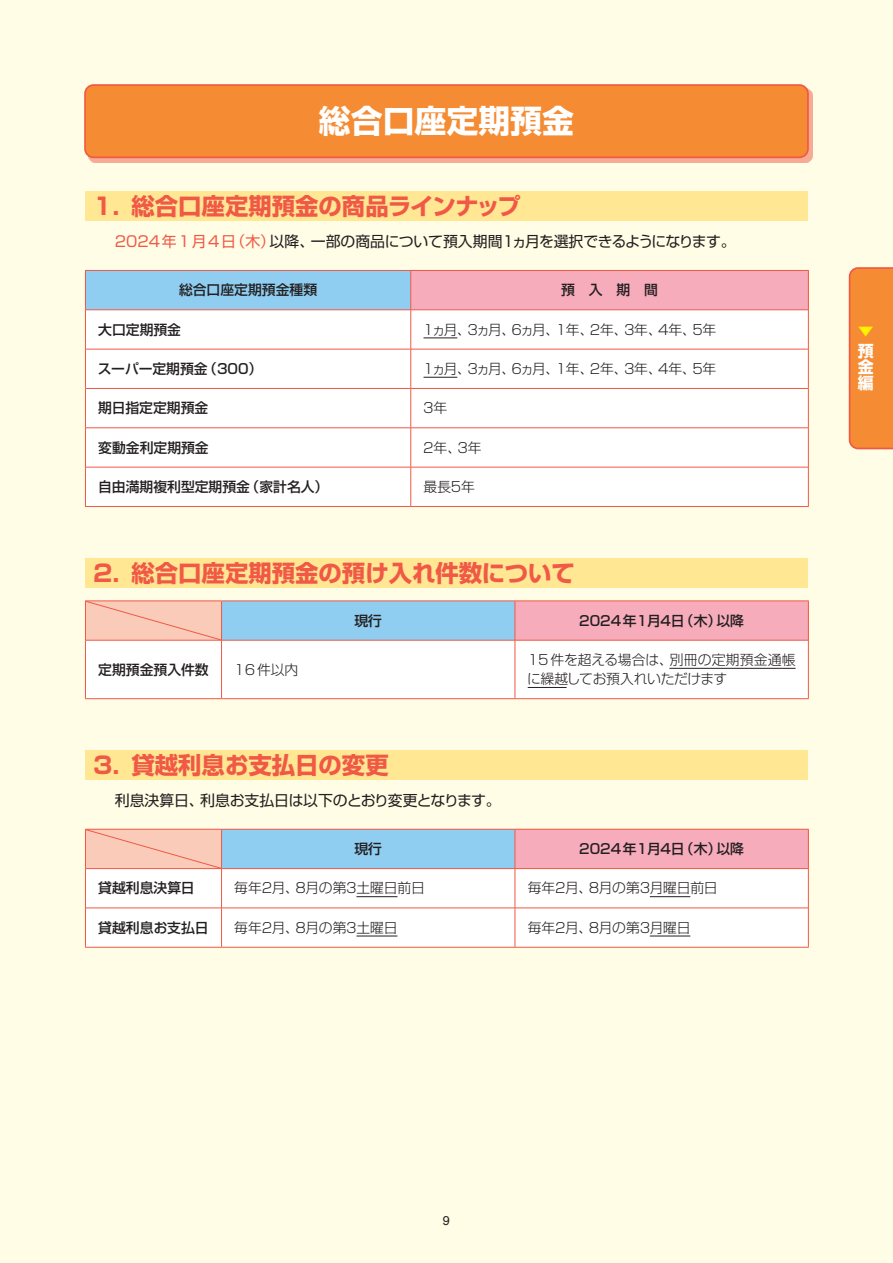
<style>
.page{position:relative;width:893px;height:1263px;background:#fffde5}
.page>*{position:absolute;margin:0;border:0;box-sizing:border-box;transform-origin:0 0}
.t1{font:700 31.95px "Shin Go Pr 6 N";color:#fff}
.t2{font:700 23.4px "Shin Go Pr 6 N";color:#f05946}
.t3{font:700 15.9px/15.9px "Shin Go Pr 6 N";color:#fff;text-align:justify}
.t4{font:700 15.9px "Shin Go Pr 6 N";color:#fff101}
.t5{font:14.85px "Shin Go Pr 6 N";letter-spacing:-.01em;color:#231f20}
.t6{font:500 13.8px "Shin Go Pr 6 N";color:#231f20}
.t7{font:300 13.8px "Shin Go Pr 6 N";letter-spacing:-.14em;color:#231f20}
.t8{font:300 13.8px "Shin Go Pr 6 N";letter-spacing:-.035em;color:#231f20}
.t9{font:300 13.8px/19.2px "Shin Go Pr 6 N";letter-spacing:-.005em;color:#231f20}
.t10{font:300 13.8px "Shin Go Pr 6 N";letter-spacing:-.085em;color:#231f20}
.t11{font:12.75px "Helvetica";color:#231f20}
.s1{color:#f05946}
</style>
<div class="page">
<div style="left:88px;top:88px;width:725px;height:74px;background:#f05946;opacity:.5"></div>
<div style="left:85px;top:85px;width:723px;height:72px;background:#f58b32;border-radius:9px"></div>
<div style="left:84px;top:84px;width:725px;height:74px;border:2px solid #f05946;border-radius:9px"></div>
<div style="left:85px;top:191px;width:723px;height:30px;background:#ffe794"></div>
<div style="left:85px;top:558px;width:723px;height:30px;background:#ffe794"></div>
<div style="left:85px;top:750px;width:723px;height:30px;background:#ffe794"></div>
<div style="left:85px;top:270px;width:326px;height:40px;background:#8fcef1"></div>
<div style="left:411px;top:270px;width:397px;height:40px;background:#f7acbb"></div>
<div style="left:86px;top:311px;width:722px;height:195px;background:#fff"></div>
<hr style="left:85px;top:270px;width:326px;height:1px;background:#f05946">
<hr style="left:85px;top:271px;width:1px;height:39px;background:#f05946">
<hr style="left:411px;top:270px;width:398px;height:1px;background:#f05946">
<hr style="left:808px;top:271px;width:1px;height:39px;background:#f05946">
<hr style="left:85px;top:310px;width:1px;height:39px;background:#f05946">
<hr style="left:808px;top:310px;width:1px;height:39px;background:#f05946">
<hr style="left:85px;top:349px;width:1px;height:39px;background:#f05946">
<hr style="left:808px;top:349px;width:1px;height:39px;background:#f05946">
<hr style="left:85px;top:388px;width:1px;height:40px;background:#f05946">
<hr style="left:808px;top:388px;width:1px;height:40px;background:#f05946">
<hr style="left:85px;top:428px;width:1px;height:39px;background:#f05946">
<hr style="left:808px;top:428px;width:1px;height:39px;background:#f05946">
<hr style="left:85px;top:467px;width:1px;height:39px;background:#f05946">
<hr style="left:808px;top:467px;width:1px;height:39px;background:#f05946">
<hr style="left:85px;top:506px;width:326px;height:1px;background:#f05946">
<hr style="left:411px;top:506px;width:398px;height:1px;background:#f05946">
<hr style="left:410px;top:271px;width:1px;height:39px;background:#f05946">
<hr style="left:86px;top:310px;width:325px;height:1px;background:#f05946">
<hr style="left:411px;top:310px;width:397px;height:1px;background:#f05946">
<hr style="left:410px;top:310px;width:1px;height:39px;background:#f05946">
<hr style="left:86px;top:349px;width:325px;height:1px;background:#f05946">
<hr style="left:411px;top:349px;width:397px;height:1px;background:#f05946">
<hr style="left:410px;top:349px;width:1px;height:39px;background:#f05946">
<hr style="left:86px;top:388px;width:325px;height:1px;background:#f05946">
<hr style="left:411px;top:388px;width:397px;height:1px;background:#f05946">
<hr style="left:410px;top:389px;width:1px;height:39px;background:#f05946">
<hr style="left:86px;top:427px;width:325px;height:1px;background:#f05946">
<hr style="left:411px;top:427px;width:397px;height:1px;background:#f05946">
<hr style="left:410px;top:428px;width:1px;height:39px;background:#f05946">
<hr style="left:86px;top:467px;width:325px;height:1px;background:#f05946">
<hr style="left:411px;top:467px;width:397px;height:1px;background:#f05946">
<hr style="left:410px;top:467px;width:1px;height:39px;background:#f05946">
<hr style="left:423px;top:337px;width:34px;height:1px;background:#231f20">
<hr style="left:423px;top:377px;width:34px;height:1px;background:#231f20">
<hr style="left:85px;top:600px;width:137px;height:1px;background:#f05946">
<hr style="left:222px;top:600px;width:293px;height:1px;background:#f05946">
<hr style="left:515px;top:600px;width:294px;height:1px;background:#f05946">
<hr style="left:808px;top:601px;width:1px;height:39px;background:#f05946">
<hr style="left:808px;top:640px;width:1px;height:58px;background:#f05946">
<hr style="left:515px;top:698px;width:294px;height:1px;background:#f05946">
<svg style="left:85px;top:601px;width:723px;height:98px;background:#ebe1e7"></svg>
<hr style="left:669px;top:668px;width:127px;height:1px;background:#231f20">
<hr style="left:528px;top:687px;width:39px;height:1px;background:#231f20">
<div style="left:222px;top:829px;width:293px;height:39px;background:#8fcef1"></div>
<div style="left:515px;top:829px;width:293px;height:39px;background:#f7acbb"></div>
<div style="left:86px;top:869px;width:722px;height:78px;background:#fff"></div>
<hr style="left:85px;top:829px;width:137px;height:1px;background:#f05946">
<hr style="left:85px;top:830px;width:1px;height:38px;background:#f05946">
<hr style="left:222px;top:829px;width:293px;height:1px;background:#f05946">
<hr style="left:515px;top:829px;width:294px;height:1px;background:#f05946">
<hr style="left:808px;top:830px;width:1px;height:38px;background:#f05946">
<hr style="left:85px;top:868px;width:1px;height:40px;background:#f05946">
<hr style="left:808px;top:868px;width:1px;height:40px;background:#f05946">
<hr style="left:85px;top:908px;width:1px;height:39px;background:#f05946">
<hr style="left:808px;top:908px;width:1px;height:39px;background:#f05946">
<hr style="left:85px;top:947px;width:137px;height:1px;background:#f05946">
<hr style="left:222px;top:947px;width:293px;height:1px;background:#f05946">
<hr style="left:515px;top:947px;width:294px;height:1px;background:#f05946">
<hr style="left:221px;top:830px;width:1px;height:38px;background:#f05946">
<hr style="left:515px;top:830px;width:1px;height:38px;background:#f05946">
<hr style="left:86px;top:868px;width:136px;height:1px;background:#f05946">
<hr style="left:222px;top:868px;width:293px;height:1px;background:#f05946">
<hr style="left:221px;top:869px;width:1px;height:39px;background:#f05946">
<hr style="left:515px;top:868px;width:293px;height:1px;background:#f05946">
<hr style="left:515px;top:869px;width:1px;height:39px;background:#f05946">
<hr style="left:86px;top:908px;width:136px;height:1px;background:#f05946">
<hr style="left:222px;top:908px;width:293px;height:1px;background:#f05946">
<hr style="left:221px;top:908px;width:1px;height:39px;background:#f05946">
<hr style="left:515px;top:908px;width:293px;height:1px;background:#f05946">
<hr style="left:515px;top:908px;width:1px;height:39px;background:#f05946">
<div style="left:86px;top:830px;width:135px;height:38px;background:#fbcbb9"></div>
<hr style="left:356px;top:896px;width:41px;height:1px;background:#231f20">
<hr style="left:650px;top:896px;width:40px;height:1px;background:#231f20">
<hr style="left:356px;top:935px;width:41px;height:1px;background:#231f20">
<hr style="left:650px;top:935px;width:40px;height:1px;background:#231f20">
<div style="left:849px;top:267px;width:44px;height:182px;background:#f58b32"></div>
<h1 class="t1" style="left:319px;top:96px;width:257px">総合口座定期預金</h1>
<h2 class="t2" style="left:91px;top:188px;width:431px">１．総合口座定期預金の商品ラインナップ</h2>
<p class="t5" style="left:115px;top:229px;width:622px"><span class="s1">2024年1月4日（木）</span>以降、一部の商品について預入期間１ヵ月を選択できるようになります。</p>
<p class="t6" style="left:179px;top:279px;width:140px">総合口座定期預金種類</p>
<p class="t6" style="left:561px;top:279px;width:98px">預　入　期　間</p>
<p class="t6" style="left:98px;top:318px;width:84px">大口定期預金</p>
<p class="t7" style="left:422px;top:318px;width:296px">１ヵ月、３ヵ月、６ヵ月、１年、２年、３年、４年、５年</p>
<p class="t6" style="left:98px;top:357px;width:166px">スーパー定期預金（300）</p>
<p class="t7" style="left:422px;top:357px;width:296px">１ヵ月、３ヵ月、６ヵ月、１年、２年、３年、４年、５年</p>
<p class="t6" style="left:98px;top:397px;width:112px">期日指定定期預金</p>
<p class="t8" style="left:422px;top:397px;width:27px">３年</p>
<p class="t6" style="left:98px;top:436px;width:112px">変動金利定期預金</p>
<p class="t8" style="left:422px;top:436px;width:61px">２年、３年</p>
<p class="t6" style="left:98px;top:475px;width:232px">自由満期複利型定期預金（家計名人）</p>
<p class="t8" style="left:423px;top:475px;width:53px">最長５年</p>
<h2 class="t2" style="left:91px;top:554px;width:485px">２．総合口座定期預金の預け入れ件数について</h2>
<p class="t6" style="left:354px;top:609px;width:29px">現行</p>
<p class="t6" style="left:579px;top:609px;width:166px">2024年１月４日（木）以降</p>
<p class="t6" style="left:98px;top:658px;width:112px">定期預金預入件数</p>
<p class="t8" style="left:234px;top:658px;width:66px">16件以内</p>
<p class="t9" style="left:527px;top:649px;width:270px">15件を超える場合は、別冊の定期預金通帳に繰越してお預入れいただけます</p>
<h2 class="t2" style="left:91px;top:746px;width:299px">３．貸越利息お支払日の変更</h2>
<p class="t5" style="left:115px;top:788px;width:387px">利息決算日、利息お支払日は以下のとおり変更となります。</p>
<p class="t6" style="left:354px;top:837px;width:29px">現行</p>
<p class="t6" style="left:579px;top:837px;width:166px">2024年１月４日（木）以降</p>
<p class="t6" style="left:98px;top:877px;width:98px">貸越利息決算日</p>
<p class="t8" style="left:234px;top:877px;width:192px">毎年２月、８月の第３土曜日前日</p>
<p class="t8" style="left:528px;top:877px;width:192px">毎年２月、８月の第３月曜日前日</p>
<p class="t6" style="left:98px;top:916px;width:112px">貸越利息お支払日</p>
<p class="t10" style="left:234px;top:916px;width:165px">毎年２月、８月の第３土曜日</p>
<p class="t10" style="left:528px;top:916px;width:164px">毎年２月、８月の第３月曜日</p>
<p class="t4" style="left:858px;top:319px;width:17px">▼</p>
<p class="t3" style="left:858px;top:343px;width:17px">預金編</p>
<p class="t11" style="left:443px;top:1211px;width:9px">9</p>
</div>
